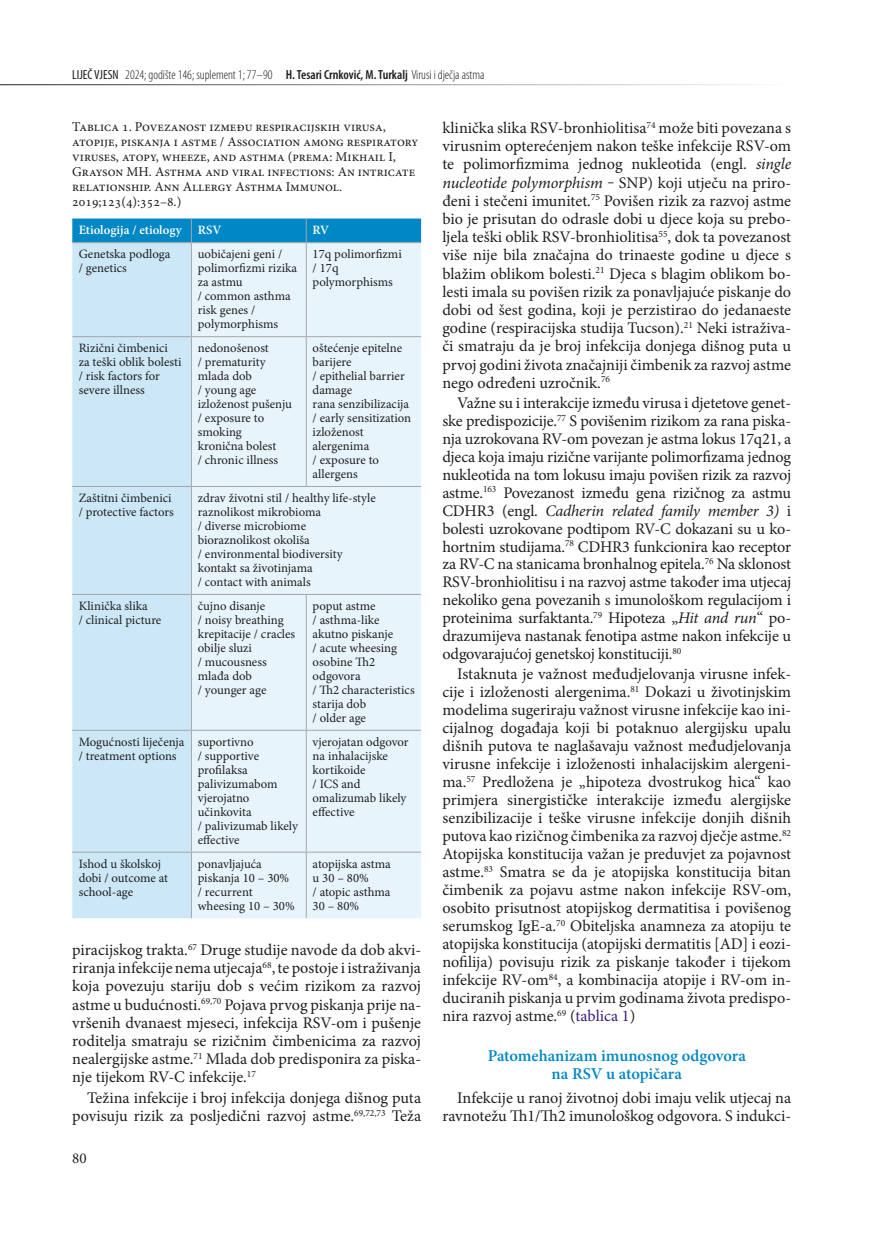
<style>
.page{position:relative;width:872px;height:1234px;background:#fff}
.page>*{position:absolute;margin:0;border:0;box-sizing:border-box;transform-origin:0 0}
.t1{font:600 16.5px/18px "Minion Pro";color:#0087c5;text-align:center}
.t2{font:16.2px/18.1px "Minion Pro";letter-spacing:-.005em;color:#1f1e1f;text-align:justify}
.t3{font:15px "Minion Pro";color:#1f1e1f}
.t4{font:13.5px/15px "Minion Pro";color:#1f1e1f}
.t5{font:300 condensed 13.2px "Myriad Pro";color:#1f1e1f}
.t6{font:12.75px/14px "Minion Pro";color:#1f1e1f}
.t7{font:600 12.75px "Minion Pro";color:#fff}
.s1{font-weight:400}
.s2{font-weight:600}
.s3{font-style:italic}
.s4{color:#371d7c}
</style>
<div class="page">
<hr style="left:0;top:84px;width:791px;height:1px;background:#1f1e1f">
<div style="left:72px;top:243px;width:119px;height:675px;background:#cce8f7"></div>
<div style="left:192px;top:243px;width:229px;height:675px;background:#e8f4fc"></div>
<div style="left:72px;top:218px;width:349px;height:24px;background:#0087c5"></div>
<hr style="left:72px;top:242px;width:119px;height:1px;background:#a4a5a8">
<hr style="left:191px;top:242px;width:115px;height:1px;background:#a4a5a8">
<hr style="left:191px;top:243px;width:1px;height:93px;background:#a4a5a8">
<hr style="left:306px;top:242px;width:115px;height:1px;background:#a4a5a8">
<hr style="left:306px;top:243px;width:1px;height:93px;background:#a4a5a8">
<hr style="left:72px;top:336px;width:119px;height:1px;background:#a4a5a8">
<hr style="left:191px;top:336px;width:115px;height:1px;background:#a4a5a8">
<hr style="left:191px;top:337px;width:1px;height:149px;background:#a4a5a8">
<hr style="left:306px;top:336px;width:115px;height:1px;background:#a4a5a8">
<hr style="left:306px;top:337px;width:1px;height:149px;background:#a4a5a8">
<hr style="left:72px;top:486px;width:119px;height:1px;background:#a4a5a8">
<hr style="left:191px;top:486px;width:115px;height:1px;background:#a4a5a8">
<hr style="left:191px;top:487px;width:1px;height:107px;background:#a4a5a8">
<hr style="left:306px;top:486px;width:115px;height:1px;background:#a4a5a8">
<hr style="left:72px;top:594px;width:119px;height:1px;background:#a4a5a8">
<hr style="left:191px;top:594px;width:115px;height:1px;background:#a4a5a8">
<hr style="left:191px;top:594px;width:1px;height:135px;background:#a4a5a8">
<hr style="left:306px;top:594px;width:115px;height:1px;background:#a4a5a8">
<hr style="left:306px;top:594px;width:1px;height:135px;background:#a4a5a8">
<hr style="left:72px;top:729px;width:119px;height:1px;background:#a4a5a8">
<hr style="left:191px;top:729px;width:115px;height:1px;background:#a4a5a8">
<hr style="left:191px;top:730px;width:1px;height:121px;background:#a4a5a8">
<hr style="left:306px;top:729px;width:115px;height:1px;background:#a4a5a8">
<hr style="left:306px;top:730px;width:1px;height:121px;background:#a4a5a8">
<hr style="left:72px;top:851px;width:119px;height:1px;background:#a4a5a8">
<hr style="left:191px;top:851px;width:115px;height:1px;background:#a4a5a8">
<hr style="left:191px;top:852px;width:1px;height:66px;background:#a4a5a8">
<hr style="left:306px;top:851px;width:115px;height:1px;background:#a4a5a8">
<hr style="left:306px;top:852px;width:1px;height:66px;background:#a4a5a8">
<p class="t5" style="left:72px;top:67px;width:413px"><span class="s1">LIJEČ VJESN</span> 2024; godište 146; suplement 1; 77–90 <span class="s2">H. Tesari Crnković, M. Turkalj</span> Virusi i dječja astma</p>
<p class="t4" style="left:72px;top:119px;width:348px">Tablica 1. Povezanost između respiracijskih virusa, atopije, piskanja i astme / Association among respiratory viruses, atopy, wheeze, and asthma (prema: Mikhail I, Grayson MH. Asthma and viral infections: An intricate relationship. Ann Allergy Asthma Immunol.<br>2019;123(4):352–8.)</p>
<p class="t7" style="left:79px;top:221px;width:105px">Etiologija / etiology</p>
<p class="t7" style="left:198px;top:221px;width:25px">RSV</p>
<p class="t7" style="left:313px;top:221px;width:18px">RV</p>
<p class="t6" style="left:79px;top:247px;width:93px">Genetska podloga / genetics</p>
<p class="t6" style="left:198px;top:247px;width:101px">uobičajeni geni / polimorfizmi rizika za astmu<br>/ common asthma risk genes / polymorphisms</p>
<p class="t6" style="left:313px;top:247px;width:91px">17q polimorfizmi / 17q polymorphisms</p>
<p class="t6" style="left:79px;top:341px;width:104px">Rizični čimbenici za teški oblik bolesti / risk factors for severe illness</p>
<p class="t6" style="left:198px;top:341px;width:96px">nedonošenost<br>/ prematurity mlada dob<br>/ young age izloženost pušenju / exposure to smoking<br>kronična bolest<br>/ chronic illness</p>
<p class="t6" style="left:313px;top:341px;width:100px">oštećenje epitelne barijere<br>/ epithelial barrier damage<br>rana senzibilizacija / early sensitization izloženost alergenima<br>/ exposure to allergens</p>
<p class="t6" style="left:79px;top:491px;width:97px">Zaštitni čimbenici / protective factors</p>
<p class="t6" style="left:198px;top:491px;width:179px">zdrav životni stil / healthy life-style raznolikost mikrobioma<br>/ diverse microbiome bioraznolikost okoliša<br>/ environmental biodiversity kontakt sa životinjama<br>/ contact with animals</p>
<p class="t6" style="left:79px;top:599px;width:84px">Klinička slika<br>/ clinical picture</p>
<p class="t6" style="left:198px;top:599px;width:99px">čujno disanje<br>/ noisy breathing krepitacije / cracles obilje sluzi<br>/ mucousness mlađa dob<br>/ younger age</p>
<p class="t6" style="left:313px;top:599px;width:104px">poput astme<br>/ asthma-like akutno piskanje<br>/ acute wheesing osobine Th2 odgovora<br>/ Th2 characteristics starija dob<br>/ older age</p>
<p class="t6" style="left:79px;top:734px;width:107px">Mogućnosti liječenja / treatment options</p>
<p class="t6" style="left:198px;top:734px;width:102px">suportivno<br>/ supportive profilaksa palivizumabom vjerojatno učinkovita<br>/ palivizumab likely effective</p>
<p class="t6" style="left:313px;top:734px;width:97px">vjerojatan odgovor na inhalacijske kortikoide<br>/ ICS and omalizumab likely effective</p>
<p class="t6" style="left:79px;top:856px;width:91px">Ishod u školskoj dobi / outcome at school-age</p>
<p class="t6" style="left:198px;top:856px;width:98px">ponavljajuća piskanja 10 – 30% / recurrent wheesing 10 – 30%</p>
<p class="t6" style="left:313px;top:856px;width:80px">atopijska astma u 30 – 80%<br>/ atopic asthma<br>30 – 80%</p>
<p class="t2" style="left:72px;top:940px;width:351px">piracijskog trakta.<sup>67</sup> Druge studije navode da dob akvi&shy;riranja infekcije nema utjecaja<sup>68</sup>, te postoje i istraživanja koja povezuju stariju dob s većim rizikom za razvoj astme u budućnosti.<sup>69,70</sup> Pojava prvog piskanja prije na&shy;vršenih dvanaest mjeseci, infekcija RSV-om i pušenje roditelja smatraju se rizičnim čimbenicima za razvoj nealergijske astme.<sup>71</sup> Mlada dob predisponira za piska&shy;nje tijekom RV-C infekcije.<sup>17</sup></p>
<p class="t2" style="left:72px;top:1088px;width:350px;text-align:right">Težina infekcije i broj infekcija donjega dišnog puta povisuju rizik za posljedični razvoj astme.<sup>69,72,73</sup> Teža</p>
<p class="t3" style="left:72px;top:1147px;width:16px">80</p>
<p class="t2" style="left:442px;top:119px;width:350px">klinička slika RSV-bronhiolitisa<sup>74</sup> može biti povezana s virusnim opterećenjem nakon teške infekcije RSV-om te polimorfizmima jednog nukleotida (engl. <span class="s3">single nucleotide polymorphism</span> ‒ SNP) koji utječu na priro&shy;đeni i stečeni imunitet.<sup>75</sup> Povišen rizik za razvoj astme bio je prisutan do odrasle dobi u djece koja su prebo&shy;ljela teški oblik RSV-bronhiolitisa<sup>55</sup>, dok ta povezanost više nije bila značajna do trinaeste godine u djece s blažim oblikom bolesti.<sup>21</sup> Djeca s blagim oblikom bo&shy;lesti imala su povišen rizik za ponavljajuće piskanje do dobi od šest godina, koji je perzistirao do jedanaeste godine (respiracijska studija Tucson).<sup>21</sup> Neki istraživa&shy;či smatraju da je broj infekcija donjega dišnog puta u prvoj godini života značajniji čimbenik za razvoj astme nego određeni uzročnik.<sup>76</sup></p>
<p class="t2" style="left:442px;top:394px;width:351px;text-indent:15px">Važne su i interakcije između virusa i djetetove genet&shy;ske predispozicije.<sup>77</sup> S povišenim rizikom za rana piska&shy;nja uzrokovana RV-om povezan je astma lokus 17q21, a djeca koja imaju rizične varijante polimorfizama jednog nukleotida na tom lokusu imaju povišen rizik za razvoj astme.<sup>163</sup> Povezanost između gena rizičnog za astmu CDHR3 (engl. <span class="s3">Cadherin related family member 3)</span> i bolesti uzrokovane podtipom RV-C dokazani su u ko&shy;hortnim studijama.<sup>78</sup> CDHR3 funkcionira kao receptor za RV-C na stanicama bronhalnog epitela.<sup>76</sup> Na sklonost RSV-bronhiolitisu i na razvoj astme također ima utjecaj nekoliko gena povezanih s imunološkom regulacijom i proteinima surfaktanta.<sup>79</sup> Hipoteza „<span class="s3">Hit and run</span>“ po&shy;drazumijeva nastanak fenotipa astme nakon infekcije u odgovarajućoj genetskoj konstituciji.<sup>80</sup></p>
<p class="t2" style="left:442px;top:665px;width:350px;text-indent:15px">Istaknuta je važnost međudjelovanja virusne infek&shy;cije i izloženosti alergenima.<sup>81</sup> Dokazi u životinjskim modelima sugeriraju važnost virusne infekcije kao ini&shy;cijalnog događaja koji bi potaknuo alergijsku upalu dišnih putova te naglašavaju važnost međudjelovanja virusne infekcije i izloženosti inhalacijskim alergeni&shy;ma.<sup>57</sup> Predložena je „hipoteza dvostrukog hica“ kao primjera sinergističke interakcije između alergijske senzibilizacije i teške virusne infekcije donjih dišnih putova kao rizičnog čimbenika za razvoj dječje astme.<sup>82<br></sup>Atopijska konstitucija važan je preduvjet za pojavnost astme.<sup>83</sup> Smatra se da je atopijska konstitucija bitan čimbenik za pojavu astme nakon infekcije RSV-om, osobito prisutnost atopijskog dermatitisa i povišenog serumskog IgE-a.<sup>70</sup> Obiteljska anamneza za atopiju te atopijska konstitucija (atopijski dermatitis [AD] i eozi&shy;nofilija) povisuju rizik za piskanje također i tijekom infekcije RV-om<sup>84</sup>, a kombinacija atopije i RV-om in&shy;duciranih piskanja u prvim godinama života predispo&shy;nira razvoj astme.<sup>69</sup> (<span class="s4">tablica 1</span>)</p>
<p class="t1" style="left:487px;top:1046px;width:260px">Patomehanizam imunosnog odgovora na RSV u atopičara</p>
<p class="t2" style="left:442px;top:1089px;width:350px;text-align:right">Infekcije u ranoj životnoj dobi imaju velik utjecaj na ravnotežu Th1/Th2 imunološkog odgovora. S indukci-</p>
</div>
